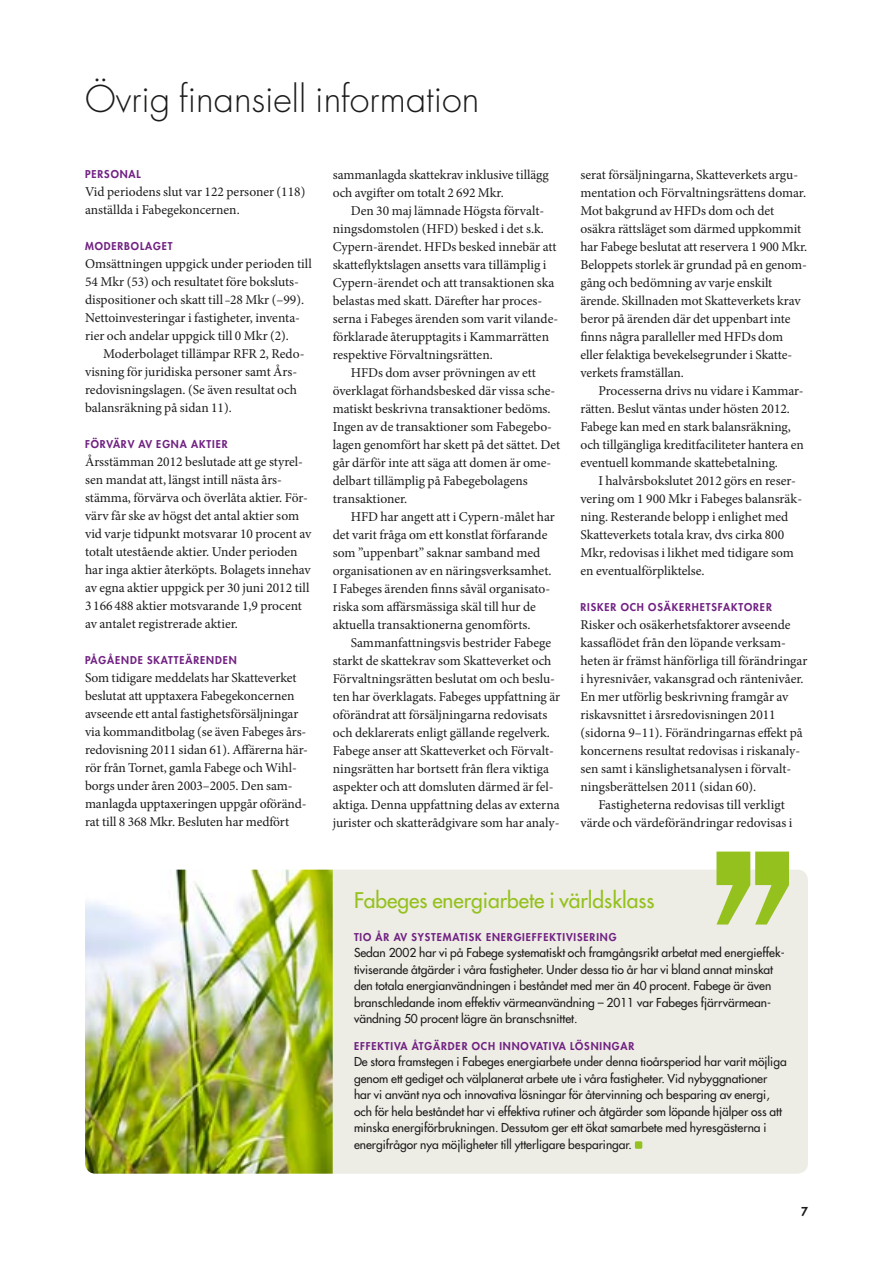
<style>
.page{position:relative;width:893px;height:1263px;background:#fff}
.page>*{position:absolute;margin:0;border:0;box-sizing:border-box;transform-origin:0 0}
.t1{font:300 36px "Futura Std";color:#1c1b1a}
.t2{font:500 21px "Futura Std";color:#94c11d}
.t3{font:13.5px/18px "Minion Pro";letter-spacing:-.005em;color:#1c1b1a}
.t4{font:500 12px/16.5px "Futura Std";color:#1c1b1a}
.t5{font:800 12px "Futura Std";color:#1c1b1a}
.t6{font:800 10.5px "Futura Std";letter-spacing:.085em;color:#702182}
.s1{font-family:"Futura Std";font-weight:500;font-size:9px}
</style>
<div class="page">
<div style="left:333px;top:870px;width:475px;height:304px;background:#edece5"></div>
<div style="left:635px;top:1141px;width:7px;height:8px;background:#94c11d;border-radius:2px"></div>
<svg style="left:716px;top:851px;width:73px;height:73px;background:#b4d166"></svg>
<img style="left:85px;top:870px;width:248px;height:304px">
<h1 class="t1" style="left:85px;top:77px;width:396px">Övrig finansiell information</h1>
<p class="t6" style="left:85px;top:167px;width:9px">PERSONA</p>
<p class="t6" style="left:137px;top:167px;width:6px">L</p>
<p class="t3" style="left:85px;top:183px;width:222px">Vid periodens slut var 122 personer (118) anställda i Fabegekoncernen.</p>
<p class="t6" style="left:85px;top:239px;width:19px">MODERBO</p>
<p class="t6" style="left:140px;top:239px;width:28px">LAGET</p>
<p class="t3" style="left:85px;top:255px;width:228px">Omsättningen uppgick under perioden till 54 Mkr (53) och resultatet före boksluts&shy;dispositioner och skatt till <span class="s1">–</span>28 Mkr (–99).<br>Nettoinvesteringar i fastigheter, inventa&shy;rier och andelar uppgick till 0 Mkr (2).</p>
<p class="t3" style="left:85px;top:345px;width:221px;text-indent:18px">Moderbolaget tillämpar RFR 2, Redo&shy;visning för juridiska personer samt Års&shy;redovisningslagen. (Se även resultat och balansräkning på sidan 11).</p>
<p class="t6" style="left:85px;top:437px;width:15px">FÖRV</p>
<p class="t6" style="left:113px;top:437px;width:86px">ÄRV AV EGNA AKTIER</p>
<p class="t3" style="left:85px;top:453px;width:228px">Årsstämman 2012 beslutade att ge styrel&shy;sen mandat att, längst intill nästa års&shy;stämma, förvärva och överlåta aktier. För&shy;värv får ske av högst det antal aktier som vid varje tidpunkt motsvarar 10 procent av totalt utestående aktier. Under perioden har inga aktier återköpts. Bolagets innehav av egna aktier uppgick per 30 juni 2012 till 3 166 488 aktier motsvarande 1,9 procent av antalet registrerade aktier.</p>
<p class="t6" style="left:85px;top:653px;width:38px">PÅGÅENDE</p>
<p class="t6" style="left:147px;top:653px;width:8px">SKATTE</p>
<p class="t6" style="left:185px;top:653px;width:17px">ÄRENDEN</p>
<p class="t3" style="left:85px;top:669px;width:225px">Som tidigare meddelats har Skatteverket beslutat att upptaxera Fabegekoncernen avseende ett antal fastighetsförsäljningar via kommanditbolag (se även Fabeges års&shy;redovisning 2011 sidan 61). Affärerna här&shy;rör från Tornet, gamla Fabege och Wihl&shy;borgs under åren 2003–2005. Den sam&shy;manlagda upptaxeringen uppgår oföränd&shy;rat till 8 368 Mkr. Besluten har medfört</p>
<p class="t3" style="left:333px;top:166px;width:218px">sammanlagda skattekrav inklusive tillägg och avgifter om totalt 2 692 Mkr.</p>
<p class="t3" style="left:351px;top:202px;width:195px">Den 30 maj lämnade Högsta förvalt-</p>
<p class="t3" style="left:333px;top:220px;width:213px">ningsdomstolen (HFD) besked i det s.k.</p>
<p class="t3" style="left:333px;top:238px;width:225px">Cypern-ärendet. HFDs besked innebär att</p>
<p class="t3" style="left:333px;top:256px;width:215px">skatteflyktslagen ansetts vara tillämplig i</p>
<p class="t3" style="left:333px;top:274px;width:223px">Cypern-ärendet och att transaktionen ska</p>
<p class="t3" style="left:333px;top:292px;width:211px">belastas med skatt. Därefter har proces-</p>
<p class="t3" style="left:333px;top:310px;width:227px">serna i Fabeges ärenden som varit vilande-</p>
<p class="t3" style="left:333px;top:328px;width:218px">förklarade återupptagits i Kammarrätten</p>
<p class="t3" style="left:333px;top:346px;width:162px">respektive Förvaltningsrätten.</p>
<p class="t3" style="left:351px;top:364px;width:187px">HFDs dom avser prövningen av ett</p>
<p class="t3" style="left:333px;top:382px;width:224px">överklagat förhandsbesked där vissa sche-</p>
<p class="t3" style="left:333px;top:400px;width:219px">matiskt beskrivna transaktioner bedöms.</p>
<p class="t3" style="left:333px;top:418px;width:221px">Ingen av de transaktioner som Fabegebo-</p>
<p class="t3" style="left:333px;top:436px;width:229px">lagen genomfört har skett på det sättet. Det</p>
<p class="t3" style="left:333px;top:454px;width:220px">går därför inte att säga att domen är ome-</p>
<p class="t3" style="left:333px;top:472px;width:196px">delbart tillämplig på Fabegebolagens</p>
<p class="t3" style="left:333px;top:489px;width:76px">transaktioner.</p>
<p class="t3" style="left:351px;top:507px;width:206px">HFD har angett att i Cypern-målet har</p>
<p class="t3" style="left:333px;top:525px;width:216px">det varit fråga om ett konstlat förfarande</p>
<p class="t3" style="left:333px;top:543px;width:209px">som ”uppenbart” saknar samband med</p>
<p class="t3" style="left:333px;top:561px;width:220px">organisationen av en näringsverksamhet.</p>
<p class="t3" style="left:333px;top:579px;width:219px">I Fabeges ärenden finns såväl organisato-</p>
<p class="t3" style="left:333px;top:597px;width:205px">riska som affärsmässiga skäl till hur de</p>
<p class="t3" style="left:333px;top:615px;width:199px">aktuella transaktionerna genomförts.</p>
<p class="t3" style="left:351px;top:633px;width:202px">Sammanfattningsvis bestrider Fabege</p>
<p class="t3" style="left:333px;top:651px;width:220px">starkt de skattekrav som Skatteverket och</p>
<p class="t3" style="left:333px;top:669px;width:224px">Förvaltningsrätten beslutat om och beslu-</p>
<p class="t3" style="left:333px;top:687px;width:229px">ten har överklagats. Fabeges uppfattning är</p>
<p class="t3" style="left:333px;top:705px;width:216px">oförändrat att försäljningarna redovisats</p>
<p class="t3" style="left:333px;top:723px;width:219px">och deklarerats enligt gällande regelverk.</p>
<p class="t3" style="left:333px;top:741px;width:223px">Fabege anser att Skatteverket och Förvalt-</p>
<p class="t3" style="left:333px;top:759px;width:218px">ningsrätten har bortsett från flera viktiga</p>
<p class="t3" style="left:333px;top:777px;width:222px">aspekter och att domsluten därmed är fel-</p>
<p class="t3" style="left:333px;top:795px;width:228px">aktiga. Denna uppfattning delas av externa</p>
<p class="t3" style="left:333px;top:813px;width:228px">jurister och skatterådgivare som har analy-</p>
<p class="t3" style="left:580px;top:165px;width:228px">serat försäljningarna, Skatteverkets argu&shy;mentation och Förvaltningsrättens domar.<br>Mot bakgrund av HFDs dom och det osäkra rättsläget som därmed uppkommit har Fabege beslutat att reservera 1 900 Mkr.<br>Beloppets storlek är grundad på en genom&shy;gång och bedömning av varje enskilt ärende. Skillnaden mot Skatteverkets krav beror på ärenden där det uppenbart inte finns några paralleller med HFDs dom eller felaktiga bevekelsegrunder i Skatte&shy;verkets framställan.</p>
<p class="t3" style="left:580px;top:381px;width:225px;text-indent:18px">Processerna drivs nu vidare i Kammar&shy;rätten. Beslut väntas under hösten 2012.<br>Fabege kan med en stark balansräkning, och tillgängliga kreditfaciliteter hantera en eventuell kommande skattebetalning.</p>
<p class="t3" style="left:580px;top:471px;width:223px;text-indent:18px">I halvårsbokslutet 2012 görs en reser&shy;vering om 1 900 Mkr i Fabeges balansräk&shy;ning. Resterande belopp i enlighet med Skatteverkets totala krav, dvs cirka 800<br>Mkr, redovisas i likhet med tidigare som en eventualförpliktelse.</p>
<p class="t6" style="left:580px;top:600px;width:14px">RISKER</p>
<p class="t6" style="left:621px;top:600px;width:9px">OCH</p>
<p class="t6" style="left:648px;top:600px;width:32px">OSÄKERHETSFAKTORER</p>
<p class="t3" style="left:580px;top:616px;width:212px">Risker och osäkerhetsfaktorer avseende</p>
<p class="t3" style="left:580px;top:634px;width:205px">kassaflödet från den löpande verksam-</p>
<p class="t3" style="left:580px;top:652px;width:228px">heten är främst hänförliga till förändringar</p>
<p class="t3" style="left:580px;top:670px;width:225px">i hyresnivåer, vakansgrad och räntenivåer.</p>
<p class="t3" style="left:580px;top:688px;width:209px">En mer utförlig beskrivning framgår av</p>
<p class="t3" style="left:580px;top:706px;width:197px">riskavsnittet i årsredovisningen 2011</p>
<p class="t3" style="left:580px;top:724px;width:224px">(sidorna 9–11). Förändringarnas effekt på</p>
<p class="t3" style="left:580px;top:742px;width:221px">koncernens resultat redovisas i riskanaly-</p>
<p class="t3" style="left:580px;top:760px;width:212px">sen samt i känslighetsanalysen i förvalt-</p>
<p class="t3" style="left:580px;top:778px;width:177px">ningsberättelsen 2011 (sidan 60).</p>
<p class="t3" style="left:598px;top:796px;width:188px">Fastigheterna redovisas till verkligt</p>
<p class="t3" style="left:580px;top:814px;width:213px">värde och värdeförändringar redovisas i</p>
<h2 class="t2" style="left:354px;top:887px;width:302px">Fabeges energiarbete i världsklass</h2>
<p class="t6" style="left:354px;top:930px;width:7px">TIO</p>
<p class="t6" style="left:376px;top:930px;width:57px">ÅR AV SYSTEMATISK</p>
<p class="t6" style="left:486px;top:930px;width:8px">ENER</p>
<p class="t6" style="left:514px;top:930px;width:16px">GIEFFEKTIVISERIN</p>
<p class="t6" style="left:609px;top:930px;width:9px">G</p>
<p class="t4" style="left:354px;top:945px;width:432px">Sedan 2002 har vi på Fabege systematiskt och framgångsrikt arbetat med energieffek&shy;tiviserande åtgärder i våra fastigheter. Under dessa tio år har vi bland annat minskat den totala energianvändningen i beståndet med mer än 40 procent. Fabege är även branschledande inom effektiv värmeanvändning – 2011 var Fabeges fjärrvärmean&shy;vändning 50 procent lägre än branschsnittet.</p>
<p class="t6" style="left:354px;top:1039px;width:13px">EFFEKTIVA</p>
<p class="t6" style="left:412px;top:1039px;width:37px">ÅTGÄRDER</p>
<p class="t6" style="left:472px;top:1039px;width:9px">OCH</p>
<p class="t6" style="left:499px;top:1039px;width:8px">INNOVATIVA</p>
<p class="t6" style="left:570px;top:1039px;width:14px">LÖSNIN</p>
<p class="t6" style="left:612px;top:1039px;width:17px">GAR</p>
<p class="t4" style="left:354px;top:1054px;width:434px">De stora framstegen i Fabeges energiarbete under denna tioårsperiod har varit möjliga genom ett gediget och välplanerat arbete ute i våra fastigheter. Vid nybyggnationer har vi använt nya och innovativa lösningar för återvinning och besparing av energi, och för hela beståndet har vi effektiva rutiner och åtgärder som löpande hjälper oss att minska energiförbrukningen. Dessutom ger ett ökat samarbete med hyresgästerna i energifrågor nya möjligheter till ytterligare besparingar.</p>
<p class="t5" style="left:801px;top:1204px;width:8px">7</p>
</div>
